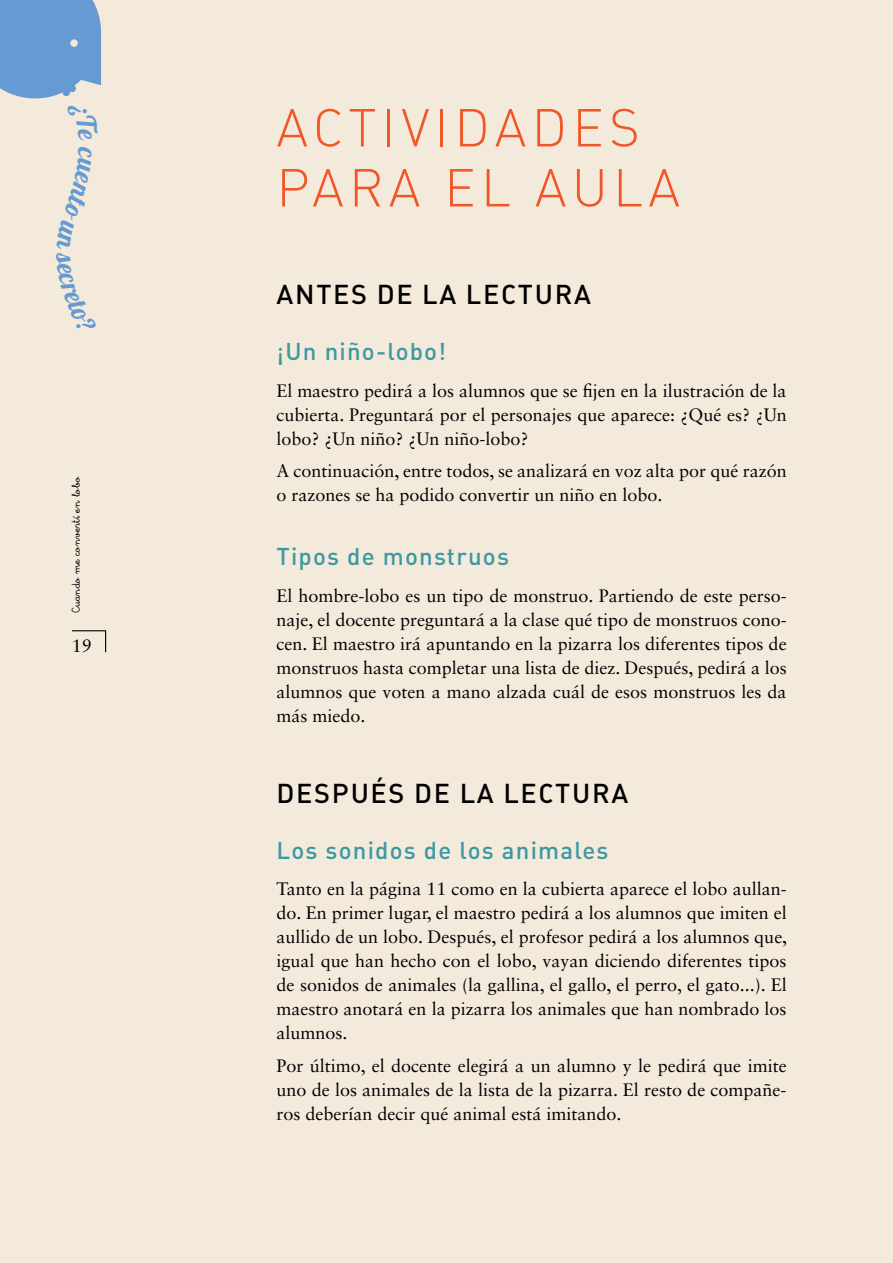
<style>
.page{position:relative;width:893px;height:1263px;background:#f4eadb}
.page>*{position:absolute;margin:0;border:0;box-sizing:border-box;transform-origin:0 0}
.t1{font:52.5px/60px "DIN Light Alternate";letter-spacing:.1em;color:#f05626}
.t2{font:27px "DIN Medium Alternate";letter-spacing:.065em;color:#000}
.t3{font:24px "DIN Medium Alternate";letter-spacing:.05em;color:#3c99a0}
.t4{font:18px/24px "Sabon LT Std";color:#000;text-align:justify}
.t5{font:12px "Escolar Pro Negra";color:#000}
</style>
<div class="page">
<svg style="left:72px;top:630px;width:35px;height:23px"></svg>
<svg style="left:0;top:0;width:101px;height:99px;background:#70a0d2"></svg>
<p class="t5" style="left:70px;top:613px;width:138px;rotate:-90deg">Cuando me convertí en lobo</p>
<p class="t4" style="left:72px;top:634px;width:22px">19</p>
<h1 class="t1" style="left:276px;top:97px;width:405px">ACTIVIDADES<br>PARA EL AULA</h1>
<h2 class="t2" style="left:277px;top:277px;width:316px">ANTES DE LA LECTURA</h2>
<h3 class="t3" style="left:276px;top:336px;width:171px">¡Un niño-lobo!</h3>
<p class="t4" style="left:276px;top:378px;width:512px">El maestro pedirá a los alumnos que se fijen en la ilustración de la cubierta. Preguntará por el personajes que aparece: ¿Qué es? ¿Un lobo? ¿Un niño? ¿Un niño-lobo?</p>
<p class="t4" style="left:276px;top:459px;width:512px">A continuación, entre todos, se analizará en voz alta por qué razón o razones se ha podido convertir un niño en lobo.</p>
<h3 class="t3" style="left:276px;top:541px;width:234px">Tipos de monstruos</h3>
<p class="t4" style="left:276px;top:584px;width:512px">El hombre-lobo es un tipo de monstruo. Partiendo de este perso&shy;naje, el docente preguntará a la clase qué tipo de monstruos cono&shy;cen. El maestro irá apuntando en la pizarra los diferentes tipos de monstruos hasta completar una lista de diez. Después, pedirá a los alumnos que voten a mano alzada cuál de esos monstruos les da más miedo.</p>
<h2 class="t2" style="left:277px;top:776px;width:353px">DESPUÉS DE LA LECTURA</h2>
<h3 class="t3" style="left:276px;top:835px;width:334px">Los sonidos de los animales</h3>
<p class="t4" style="left:276px;top:877px;width:512px">Tanto en la página 11 como en la cubierta aparece el lobo aullan&shy;do. En primer lugar, el maestro pedirá a los alumnos que imiten el aullido de un lobo. Después, el profesor pedirá a los alumnos que, igual que han hecho con el lobo, vayan diciendo diferentes tipos de sonidos de animales (la gallina, el gallo, el perro, el gato...). El maestro anotará en la pizarra los animales que han nombrado los alumnos.</p>
<p class="t4" style="left:276px;top:1053px;width:512px">Por último, el docente elegirá a un alumno y le pedirá que imite uno de los animales de la lista de la pizarra. El resto de compañe&shy;ros deberían decir qué animal está imitando.</p>
</div>
